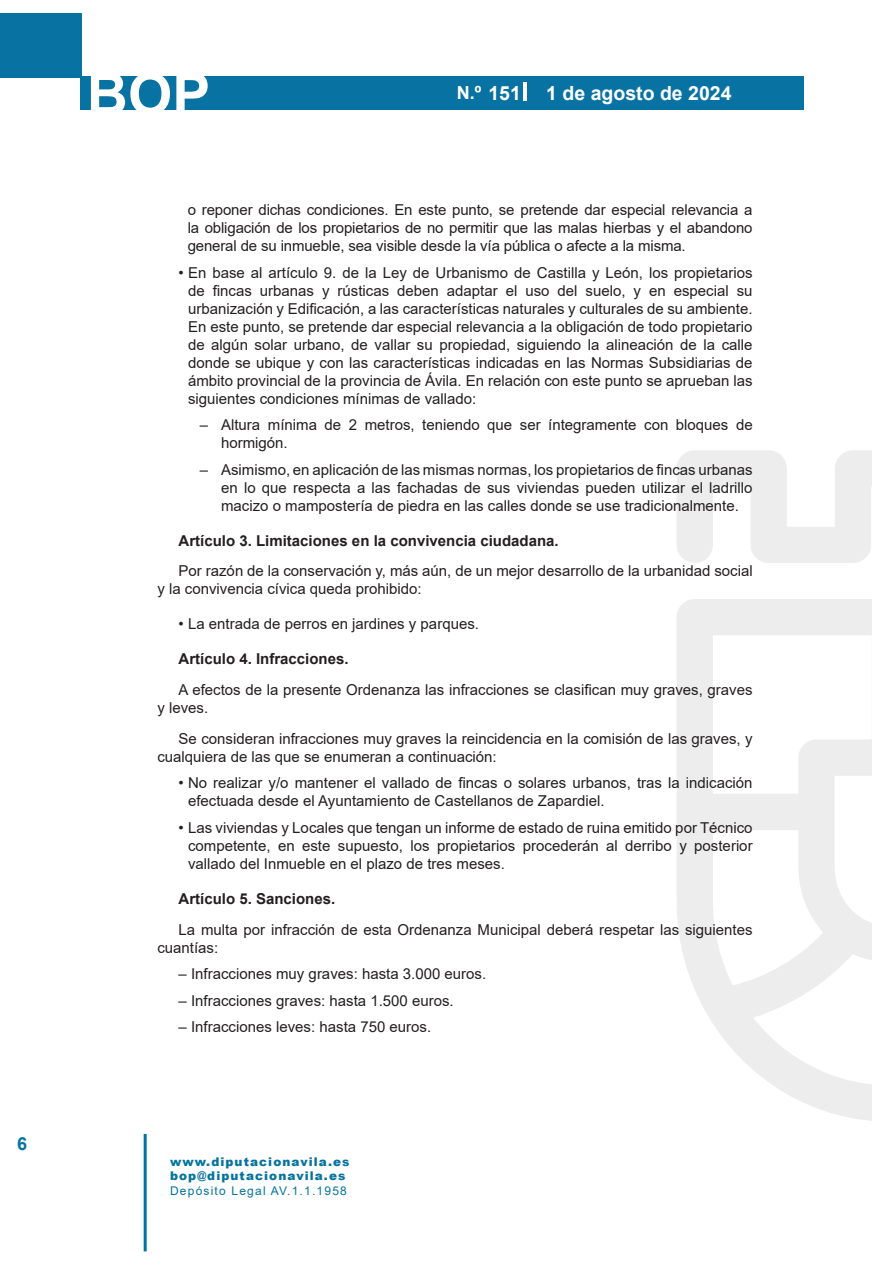
<style>
.page{position:relative;width:893px;height:1263px;background:#fff}
.page>*{position:absolute;margin:0;border:0;box-sizing:border-box;transform-origin:0 0}
.t1{font:700 57px "Arial";color:#fff}
.t2{font:700 19.5px "Arial";color:#fff}
.t3{font:700 18px "Arial";color:#fff}
.t4{font:700 18px "Arial";color:#0873a3}
.TEXTO{font:15px/18px "Arial MT2";color:#231f20;text-align:justify}
.TEXTO-2{font:15px/18px "Arial";color:#231f20}
.TEXTO-3{font:700 15px "Arial";color:#231f20}
.t5{font:900 12px/14.4px "Arial";letter-spacing:.09em;color:#05739e}
.t6{font:12px "Arial MT2";letter-spacing:.1em;color:#05739e}
.s1{font-size:19.5px}
.s2{font-family:"Arial"}
.s3{font-family:"Arial MT2"}
</style>
<div class="page">
<div style="left:0;top:13px;width:81px;height:64px;background:#0873a3"></div>
<div style="left:80px;top:77px;width:724px;height:33px;background:#0873a3"></div>
<hr style="left:144px;top:1134px;width:3px;height:117px;background:#05739e">
<hr style="left:524px;top:83px;width:3px;height:18px;background:#fff">
<svg style="left:677px;top:450px;width:195px;height:671px"></svg>
<p class="t4" style="left:17px;top:1131px;width:12px">6</p>
<h1 class="t1" style="left:87px;top:54px;width:125px">BOP</h1>
<p class="t3" style="left:457px;top:80px;width:65px">N.º <span class="s1">151</span></p>
<h2 class="t2" style="left:546px;top:80px;width:187px">1 de agosto de 2024</h2>
<p class="TEXTO" style="left:188px;top:201px;width:566px">o reponer dichas condiciones. En este punto, se pretende dar especial relevancia a la obligación de los propietarios de no permitir que las malas hierbas y el abandono general de su inmueble, sea visible desde la vía pública o afecte a la misma.</p>
<p class="TEXTO" style="left:188px;top:263px;width:566px;text-indent:-9px">• En base al artículo 9. de la Ley de Urbanismo de Castilla y León, los propietarios <span class="s2">de fincas urbanas y rústicas deben adaptar el uso del suelo, y en especial su urbanización y Edificación, a las características naturales y culturales de su ambiente.<br></span>En este punto, se pretende dar especial relevancia a la obligación de todo propietario de algún solar urbano, de vallar su propiedad, siguiendo la alineación de la calle donde se ubique y con las características indicadas en las Normas Subsidiarias de <span class="s2">ámbito provincial de la provincia de Ávila. En relación con este punto se aprueban las </span>siguientes condiciones mínimas de vallado:</p>
<p class="TEXTO" style="left:221px;top:416px;width:533px;text-indent:-21px">– Altura mínima de 2 metros, teniendo que ser íntegramente con bloques de hormigón.</p>
<p class="TEXTO" style="left:221px;top:460px;width:533px;text-indent:-21px"><span class="s2">– Asimismo, en aplicación de las mismas normas, los propietarios de fincas urbanas </span>en lo que respecta a las fachadas de sus viviendas pueden utilizar el ladrillo macizo o mampostería de piedra en las calles donde se use tradicionalmente.</p>
<p class="TEXTO-3" style="left:179px;top:530px;width:382px">Artículo 3. Limitaciones en la convivencia ciudadana.</p>
<p class="TEXTO" style="left:157px;top:562px;width:597px;text-indent:21px">Por razón de la conservación y, más aún, de un mejor desarrollo de la urbanidad social y la convivencia cívica queda prohibido:</p>
<p class="TEXTO" style="left:179px;top:615px;width:302px">• La entrada de perros en jardines y parques.</p>
<p class="TEXTO-3" style="left:179px;top:648px;width:172px">Artículo 4. Infracciones.</p>
<p class="TEXTO-2" style="left:157px;top:681px;width:597px;text-indent:21px">A efectos de la presente Ordenanza las infracciones se clasifican muy graves, graves <span class="s3">y leves.</span></p>
<p class="TEXTO" style="left:157px;top:729px;width:597px;text-indent:21px">Se consideran infracciones muy graves la reincidencia en la comisión de las graves, y cualquiera de las que se enumeran a continuación:</p>
<p class="TEXTO-2" style="left:188px;top:774px;width:566px;text-indent:-9px">• No realizar y/o mantener el vallado de fincas o solares urbanos, tras la indicación <span class="s3">efectuada desde el Ayuntamiento de Castellanos de Zapardiel.</span></p>
<p class="TEXTO" style="left:188px;top:818px;width:566px;text-indent:-9px">• Las viviendas y Locales que tengan un informe de estado de ruina emitido por Técnico competente, en este supuesto, los propietarios procederán al derribo y posterior vallado del Inmueble en el plazo de tres meses.</p>
<p class="TEXTO-3" style="left:179px;top:888px;width:158px">Artículo 5. Sanciones.</p>
<p class="TEXTO" style="left:157px;top:920px;width:597px;text-indent:21px">La multa por infracción de esta Ordenanza Municipal deberá respetar las siguientes cuantías:</p>
<p class="TEXTO" style="left:179px;top:965px;width:309px">– Infracciones muy graves: hasta 3.000 euros.</p>
<p class="TEXTO" style="left:179px;top:991px;width:277px">– Infracciones graves: hasta 1.500 euros.</p>
<p class="TEXTO" style="left:179px;top:1018px;width:254px">– Infracciones leves: hasta 750 euros.</p>
<p class="t5" style="left:170px;top:1154px;width:181px">www.diputacionavila.es bop@diputacionavila.es</p>
<p class="t6" style="left:170px;top:1182px;width:178px">Depósito Legal AV.1.1.1958</p>
</div>
